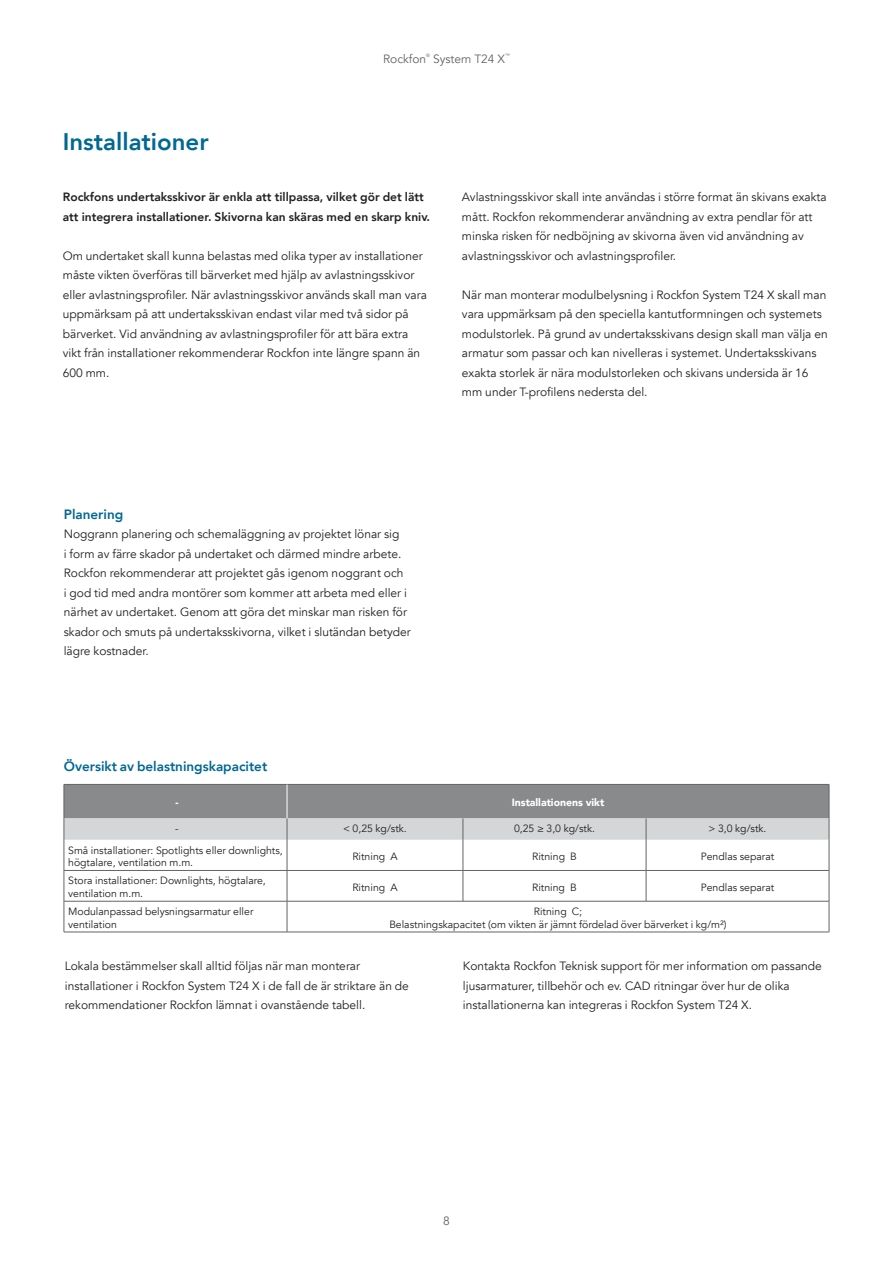
<style>
.page{position:relative;width:893px;height:1263px;background:#fff}
.page>*{position:absolute;margin:0;border:0;box-sizing:border-box;transform-origin:0 0}
.t1{font:800 24px "Avenir";color:#006893}
.t2{font:800 13.5px "Avenir";color:#006893}
.t3{font:12px/19.5px "Avenir";color:#231f20}
.t4{font:800 12px/19.5px "Avenir";color:#231f20}
.t5{font:12px "Avenir";color:#636466}
.t6{font:10.5px/12.6px "Avenir";color:#231f20}
.t7{font:900 10.5px "Avenir";color:#fff}
.t8{font:4.8px "Avenir";color:#636466}
</style>
<div class="page">
<hr style="left:829px;top:901px;width:1px;height:31px;background:#636466">
<hr style="left:64px;top:840px;width:1px;height:30px;background:#636466">
<hr style="left:287px;top:840px;width:1px;height:30px;background:#636466">
<hr style="left:463px;top:840px;width:1px;height:30px;background:#636466">
<hr style="left:646px;top:840px;width:1px;height:30px;background:#636466">
<hr style="left:829px;top:840px;width:1px;height:30px;background:#636466">
<hr style="left:64px;top:870px;width:223px;height:1px;background:#636466">
<hr style="left:64px;top:871px;width:1px;height:30px;background:#636466">
<hr style="left:287px;top:870px;width:176px;height:1px;background:#636466">
<hr style="left:287px;top:871px;width:1px;height:30px;background:#636466">
<hr style="left:463px;top:870px;width:183px;height:1px;background:#636466">
<hr style="left:463px;top:871px;width:1px;height:30px;background:#636466">
<hr style="left:646px;top:870px;width:183px;height:1px;background:#636466">
<hr style="left:646px;top:871px;width:1px;height:30px;background:#636466">
<hr style="left:829px;top:871px;width:1px;height:30px;background:#636466">
<hr style="left:64px;top:901px;width:223px;height:1px;background:#636466">
<hr style="left:64px;top:901px;width:1px;height:31px;background:#636466">
<hr style="left:287px;top:901px;width:176px;height:1px;background:#636466">
<hr style="left:287px;top:901px;width:1px;height:31px;background:#636466">
<hr style="left:463px;top:901px;width:183px;height:1px;background:#636466">
<hr style="left:646px;top:901px;width:183px;height:1px;background:#636466">
<hr style="left:64px;top:932px;width:223px;height:1px;background:#636466">
<hr style="left:287px;top:932px;width:176px;height:1px;background:#636466">
<hr style="left:463px;top:932px;width:183px;height:1px;background:#636466">
<hr style="left:646px;top:932px;width:183px;height:1px;background:#636466">
<svg style="left:64px;top:784px;width:766px;height:56px;background:#a5a7a8"></svg>
<h1 class="t1" style="left:63px;top:123px;width:147px">Installationer</h1>
<p class="t5" style="left:383px;top:52px;width:45px">Rockfon</p>
<p class="t8" style="left:426px;top:53px;width:5px">®</p>
<p class="t5" style="left:433px;top:52px;width:74px">System T24 X</p>
<p class="t8" style="left:505px;top:53px;width:6px">™</p>
<p class="t4" style="left:63px;top:187px;width:369px">Rockfons undertaksskivor är enkla att tillpassa, vilket gör det lätt att integrera installationer. Skivorna kan skäras med en skarp kniv.</p>
<p class="t3" style="left:63px;top:246px;width:366px">Om undertaket skall kunna belastas med olika typer av installationer måste vikten överföras till bärverket med hjälp av avlastningsskivor eller avlastningsprofiler. När avlastningsskivor används skall man vara uppmärksam på att undertaksskivan endast vilar med två sidor på bärverket. Vid användning av avlastningsprofiler för att bära extra vikt från installationer rekommenderar Rockfon inte längre spann än 600 mm.</p>
<p class="t3" style="left:462px;top:188px;width:366px">Avlastningsskivor skall inte användas i större format än skivans exakta mått. Rockfon rekommenderar användning av extra pendlar för att minska risken för nedböjning av skivorna även vid användning av avlastningsskivor och avlastningsprofiler.</p>
<p class="t3" style="left:462px;top:285px;width:367px">När man monterar modulbelysning i Rockfon System T24 X skall man vara uppmärksam på den speciella kantutformningen och systemets modulstorlek. På grund av undertaksskivans design skall man välja en armatur som passar och kan nivelleras i systemet. Undertaksskivans exakta storlek är nära modulstorleken och skivans undersida är 16 mm under T-profilens nedersta del.</p>
<p class="t2" style="left:64px;top:503px;width:61px">Planering</p>
<p class="t3" style="left:64px;top:524px;width:348px">Noggrann planering och schemaläggning av projektet lönar sig<br>i form av färre skador på undertaket och därmed mindre arbete.<br>Rockfon rekommenderar att projektet gås igenom noggrant och<br>i god tid med andra montörer som kommer att arbeta med eller i närhet av undertaket. Genom att göra det minskar man risken för skador och smuts på undertaksskivorna, vilket i slutändan betyder lägre kostnader.</p>
<p class="t2" style="left:64px;top:756px;width:205px">Översikt av belastningskapacitet</p>
<p class="t7" style="left:175px;top:794px;width:5px">-</p>
<p class="t7" style="left:512px;top:794px;width:94px">Installationens vikt</p>
<p class="t6" style="left:175px;top:823px;width:5px">-</p>
<p class="t6" style="left:343px;top:823px;width:65px">&lt; 0,25 kg/stk.</p>
<p class="t6" style="left:514px;top:823px;width:82px">0,25 ≥ 3,0 kg/stk.</p>
<p class="t6" style="left:709px;top:823px;width:59px">&gt; 3,0 kg/stk.</p>
<p class="t6" style="left:68px;top:844px;width:216px">Små installationer: Spotlights eller downlights, högtalare, ventilation m.m.</p>
<p class="t6" style="left:352px;top:850px;width:47px">Ritning A</p>
<p class="t6" style="left:532px;top:850px;width:46px">Ritning B</p>
<p class="t6" style="left:701px;top:850px;width:75px">Pendlas separat</p>
<p class="t6" style="left:68px;top:875px;width:199px">Stora installationer: Downlights, högtalare, ventilation m.m.</p>
<p class="t6" style="left:352px;top:881px;width:47px">Ritning A</p>
<p class="t6" style="left:532px;top:881px;width:46px">Ritning B</p>
<p class="t6" style="left:701px;top:881px;width:75px">Pendlas separat</p>
<p class="t6" style="left:68px;top:905px;width:187px">Modulanpassad belysningsarmatur eller ventilation</p>
<p class="t6" style="left:389px;top:905px;width:339px;text-align:center">Ritning C;<br>Belastningskapacitet (om vikten är jämnt fördelad över bärverket i kg/m²)</p>
<p class="t3" style="left:65px;top:956px;width:346px">Lokala bestämmelser skall alltid följas när man monterar installationer i Rockfon System T24 X i de fall de är striktare än de rekommendationer Rockfon lämnat i ovanstående tabell.</p>
<p class="t3" style="left:463px;top:956px;width:361px">Kontakta Rockfon Teknisk support för mer information om passande ljusarmaturer, tillbehör och ev. CAD ritningar över hur de olika installationerna kan integreras i Rockfon System T24 X.</p>
<p class="t5" style="left:443px;top:1213px;width:8px">8</p>
</div>
